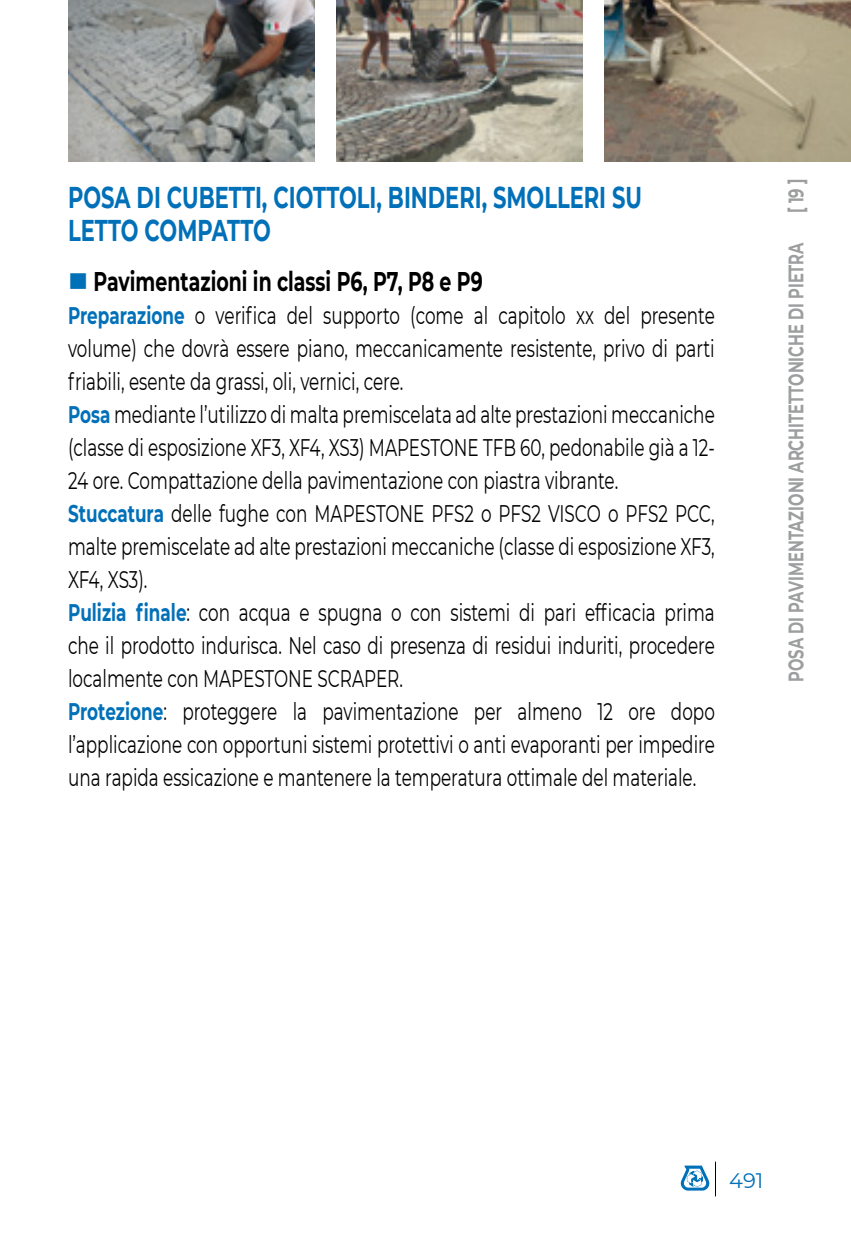
<style>
.page{position:relative;width:851px;height:1234px;background:#fff}
.page>*{position:absolute;margin:0;border:0;box-sizing:border-box;transform-origin:0 0}
.t1{font:700 30px "Montserrat";color:#0070b8;scale:.7 1}
.t2{font:700 27px "Montserrat";color:#000;scale:.7 1}
.t3{font:24px/33px "Montserrat";color:#000;scale:.7 1}
.t4{font:700 21px "Montserrat";color:#9c9e9f;scale:.7 1}
.t5{font:21px "Montserrat";color:#0070b8}
.s1{font-weight:700;color:#0070b8}
</style>
<div class="page">
<svg style="left:680px;top:1165px;width:29px;height:25px"></svg>
<hr style="left:714px;top:1161px;width:2px;height:35px;background:#000">
<img style="left:604px;top:0;width:246px;height:162px">
<img style="left:336px;top:0;width:247px;height:162px">
<img style="left:68px;top:0;width:247px;height:162px">
<p class="t1" style="left:68px;top:175px;width:821px">POSA DI CUBETTI, CIOTTOLI, BINDERI, SMOLLERI SU</p>
<p class="t4" style="left:780px;top:213px;width:50px;rotate:-90deg">[ 19 ]</p>
<p class="t1" style="left:68px;top:208px;width:291px">LETTO COMPATTO</p>
<p class="t2" style="left:94px;top:262px;width:557px">Pavimentazioni in classi P6, P7, P8 e P9</p>
<p class="t3" style="left:68px;top:298px;width:925px"><span class="s1">Preparazione</span> o verifica del supporto (come al capitolo xx del presente volume) che dovrà essere piano, meccanicamente resistente, privo di parti friabili, esente da grassi, oli, vernici, cere.<br><span class="s1">Posa</span> mediante l’utilizzo di malta premiscelata ad alte prestazioni meccaniche (classe di esposizione XF3, XF4, XS3) MAPESTONE TFB 60, pedonabile già a 12- 24 ore. Compattazione della pavimentazione con piastra vibrante.<br><span class="s1">Stuccatura</span> delle fughe con MAPESTONE PFS2 o PFS2 VISCO o PFS2 PCC, malte premiscelate ad alte prestazioni meccaniche (classe di esposizione XF3, XF4, XS3).<br><span class="s1">Pulizia finale</span>: con acqua e spugna o con sistemi di pari efficacia prima che il prodotto indurisca. Nel caso di presenza di residui induriti, procedere localmente con MAPESTONE SCRAPER.<br><span class="s1">Protezione</span>: proteggere la pavimentazione per almeno 12 ore dopo l’applicazione con opportuni sistemi protettivi o anti evaporanti per impedire una rapida essicazione e mantenere la temperatura ottimale del materiale.</p>
<p class="t4" style="left:780px;top:681px;width:629px;rotate:-90deg">POSA DI PAVIMENTAZIONI ARCHITETTONICHE DI PIETRA</p>
<p class="t5" style="left:729px;top:1165px;width:36px">491</p>
</div>
